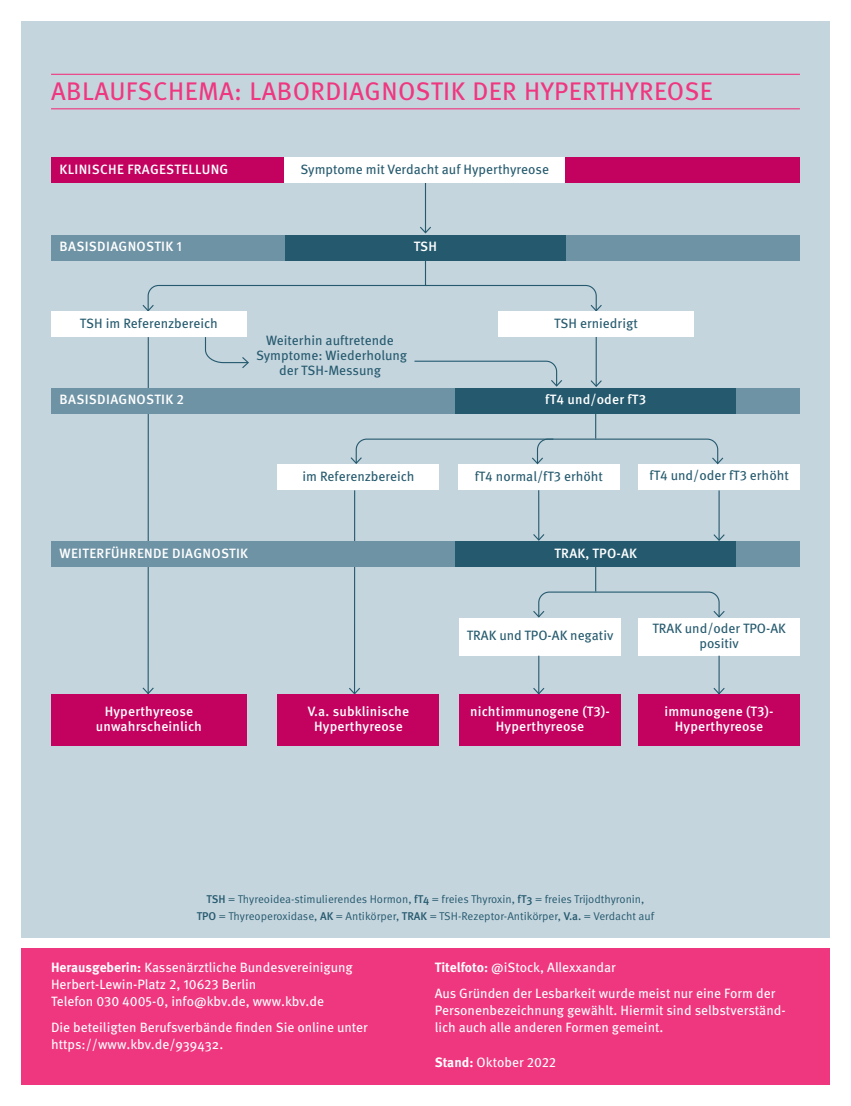
<style>
.page{position:relative;width:851px;height:1106px;background:#fff}
.page>*{position:absolute;margin:0;border:0;box-sizing:border-box;transform-origin:0 0}
.Rubriken__LDP{font:25.5px "Meta Pro";letter-spacing:.015em;color:#ef377f}
.t1{font:13.5px/17.2px "Meta Pro";color:#fff}
.Ablaufschema_bold_ne{font:500 13.5px "Meta Pro";letter-spacing:.015em;color:#fff}
.Ablaufschema_normal{font:13.5px/15px "Meta Pro";color:#255a6e;text-align:center}
.Fließtext__LDP{font:11.25px/17.2px "Meta Pro";color:#255a6e;text-align:center}
.s1{font-weight:500}
.s2{font-weight:700}
</style>
<div class="page">
<div style="left:21px;top:21px;width:808px;height:916px;background:#c5d5de"></div>
<hr style="left:51px;top:74px;width:748px;height:1px;background:#ef377f">
<hr style="left:51px;top:108px;width:748px;height:1px;background:#ef377f">
<div style="left:459px;top:694px;width:161px;height:51px;background:#c3015f"></div>
<div style="left:51px;top:694px;width:196px;height:51px;background:#c3015f"></div>
<div style="left:638px;top:694px;width:161px;height:51px;background:#c3015f"></div>
<div style="left:638px;top:617px;width:161px;height:38px;background:#fff"></div>
<div style="left:638px;top:464px;width:161px;height:25px;background:#fff"></div>
<div style="left:458px;top:465px;width:161px;height:25px;background:#fff"></div>
<div style="left:459px;top:617px;width:161px;height:38px;background:#fff"></div>
<hr style="left:595px;top:336px;width:1px;height:50px;background:#255a6e">
<svg style="left:590px;top:379px;width:12px;height:8px"></svg>
<hr style="left:425px;top:182px;width:1px;height:51px;background:#255a6e">
<svg style="left:420px;top:225px;width:11px;height:9px"></svg>
<hr style="left:538px;top:490px;width:1px;height:50px;background:#255a6e">
<svg style="left:533px;top:533px;width:12px;height:8px"></svg>
<hr style="left:538px;top:655px;width:1px;height:38px;background:#255a6e">
<svg style="left:533px;top:686px;width:12px;height:9px"></svg>
<hr style="left:718px;top:490px;width:1px;height:50px;background:#255a6e">
<svg style="left:713px;top:533px;width:12px;height:8px"></svg>
<hr style="left:718px;top:655px;width:1px;height:38px;background:#255a6e">
<svg style="left:713px;top:686px;width:12px;height:9px"></svg>
<svg style="left:204px;top:337px;width:45px;height:31px"></svg>
<svg style="left:414px;top:360px;width:149px;height:27px"></svg>
<svg style="left:141px;top:260px;width:462px;height:51px"></svg>
<svg style="left:532px;top:567px;width:193px;height:51px"></svg>
<div style="left:51px;top:235px;width:748px;height:25px;background:#6e93a5"></div>
<div style="left:285px;top:235px;width:280px;height:25px;background:#255a6e"></div>
<hr style="left:148px;top:337px;width:1px;height:356px;background:#255a6e">
<svg style="left:142px;top:686px;width:12px;height:9px"></svg>
<div style="left:51px;top:157px;width:748px;height:26px;background:#c3015f"></div>
<div style="left:498px;top:311px;width:195px;height:26px;background:#fff"></div>
<div style="left:51px;top:311px;width:196px;height:26px;background:#fff"></div>
<div style="left:51px;top:388px;width:748px;height:26px;background:#6e93a5"></div>
<hr style="left:354px;top:490px;width:1px;height:203px;background:#255a6e">
<svg style="left:349px;top:686px;width:11px;height:8px"></svg>
<div style="left:51px;top:541px;width:748px;height:26px;background:#6e93a5"></div>
<div style="left:455px;top:388px;width:281px;height:25px;background:#255a6e"></div>
<div style="left:455px;top:541px;width:281px;height:25px;background:#255a6e"></div>
<div style="left:277px;top:464px;width:162px;height:26px;background:#fff"></div>
<svg style="left:350px;top:413px;width:374px;height:52px"></svg>
<div style="left:277px;top:694px;width:162px;height:51px;background:#c3015f"></div>
<div style="left:284px;top:157px;width:281px;height:26px;background:#fff"></div>
<div style="left:21px;top:947px;width:808px;height:137px;background:#ef377f"></div>
<p class="Rubriken__LDP" style="left:51px;top:75px;width:663px">ABLAUFSCHEMA: LABORDIAGNOSTIK DER HYPERTHYREOSE</p>
<p class="Ablaufschema_bold_ne" style="left:60px;top:161px;width:170px">KLINISCHE FRAGESTELLUNG</p>
<p class="Ablaufschema_normal" style="left:300px;top:162px;width:250px">Symptome mit Verdacht auf Hyperthyreose</p>
<p class="Ablaufschema_bold_ne" style="left:60px;top:238px;width:124px">BASISDIAGNOSTIK 1</p>
<p class="Ablaufschema_bold_ne" style="left:413px;top:238px;width:25px">TSH</p>
<p class="Ablaufschema_normal" style="left:80px;top:316px;width:139px">TSH im Referenzbereich</p>
<p class="Ablaufschema_normal" style="left:554px;top:316px;width:85px">TSH erniedrigt</p>
<p class="Ablaufschema_normal" style="left:266px;top:333px;width:129px">Weiterhin auftretende</p>
<p class="Ablaufschema_normal" style="left:256px;top:348px;width:153px">Symptome: Wiederholung</p>
<p class="Ablaufschema_normal" style="left:279px;top:363px;width:103px">der TSH-Messung</p>
<p class="Ablaufschema_bold_ne" style="left:60px;top:391px;width:126px">BASISDIAGNOSTIK 2</p>
<p class="Ablaufschema_bold_ne" style="left:545px;top:391px;width:102px">fT4 und/oder fT3</p>
<p class="Ablaufschema_normal" style="left:302px;top:469px;width:113px">im Referenzbereich</p>
<p class="Ablaufschema_normal" style="left:474px;top:469px;width:130px">fT4 normal/fT3 erhöht</p>
<p class="Ablaufschema_normal" style="left:649px;top:468px;width:141px">fT4 und/oder fT3 erhöht</p>
<p class="Ablaufschema_bold_ne" style="left:60px;top:544px;width:190px">WEITERFÜHRENDE DIAGNOSTIK</p>
<p class="Ablaufschema_bold_ne" style="left:554px;top:544px;width:84px">TRAK, TPO-AK</p>
<p class="Ablaufschema_normal" style="left:467px;top:628px;width:148px">TRAK und TPO-AK negativ</p>
<p class="Ablaufschema_normal" style="left:652px;top:621px;width:135px">TRAK und/oder TPO-AK positiv</p>
<p class="Ablaufschema_bold_ne" style="left:105px;top:702px;width:90px">Hyperthyreose</p>
<p class="Ablaufschema_bold_ne" style="left:96px;top:717px;width:108px">unwahrscheinlich</p>
<p class="Ablaufschema_bold_ne" style="left:308px;top:702px;width:103px">V.a. subklinische</p>
<p class="Ablaufschema_bold_ne" style="left:314px;top:717px;width:90px">Hyperthyreose</p>
<p class="Ablaufschema_bold_ne" style="left:470px;top:702px;width:141px">nichtimmunogene (T3)-</p>
<p class="Ablaufschema_bold_ne" style="left:495px;top:717px;width:90px">Hyperthyreose</p>
<p class="Ablaufschema_bold_ne" style="left:664px;top:702px;width:111px">immunogene (T3)-</p>
<p class="Ablaufschema_bold_ne" style="left:674px;top:717px;width:90px">Hyperthyreose</p>
<p class="Fließtext__LDP" style="left:197px;top:890px;width:459px"><span class="s1">TSH</span> = Thyreoidea-stimulierendes Hormon, <span class="s1">fT4</span> = freies Thyroxin, <span class="s1">fT3</span> = freies Trijodthyronin,<br><span class="s1">TPO</span> = Thyreoperoxidase, <span class="s1">AK</span> = Antikörper, <span class="s1">TRAK</span> = TSH-Rezeptor-Antikörper, <span class="s1">V.a.</span> = Verdacht auf</p>
<p class="t1" style="left:51px;top:958px;width:303px"><span class="s2">Herausgeberin:</span> Kassenärztliche Bundesvereinigung</p>
<p class="t1" style="left:51px;top:976px;width:207px">Herbert-Lewin-Platz 2, 10623 Berlin</p>
<p class="t1" style="left:51px;top:993px;width:274px">Telefon 030 4005-0, info@kbv.de, www.kbv.de</p>
<p class="t1" style="left:51px;top:1019px;width:318px">Die beteiligten Berufsverbände finden Sie online unter https://www.kbv.de/939432.</p>
<p class="t1" style="left:434px;top:958px;width:183px"><span class="s2">Titelfoto:</span> @iStock, Allexxandar</p>
<p class="t1" style="left:434px;top:984px;width:352px">Aus Gründen der Lesbarkeit wurde meist nur eine Form der<br>Personenbezeichnung gewählt. Hiermit sind selbstverständ&shy;lich auch alle anderen Formen gemeint.</p>
<p class="t1" style="left:434px;top:1053px;width:123px"><span class="s2">Stand:</span> Oktober 2022</p>
</div>
